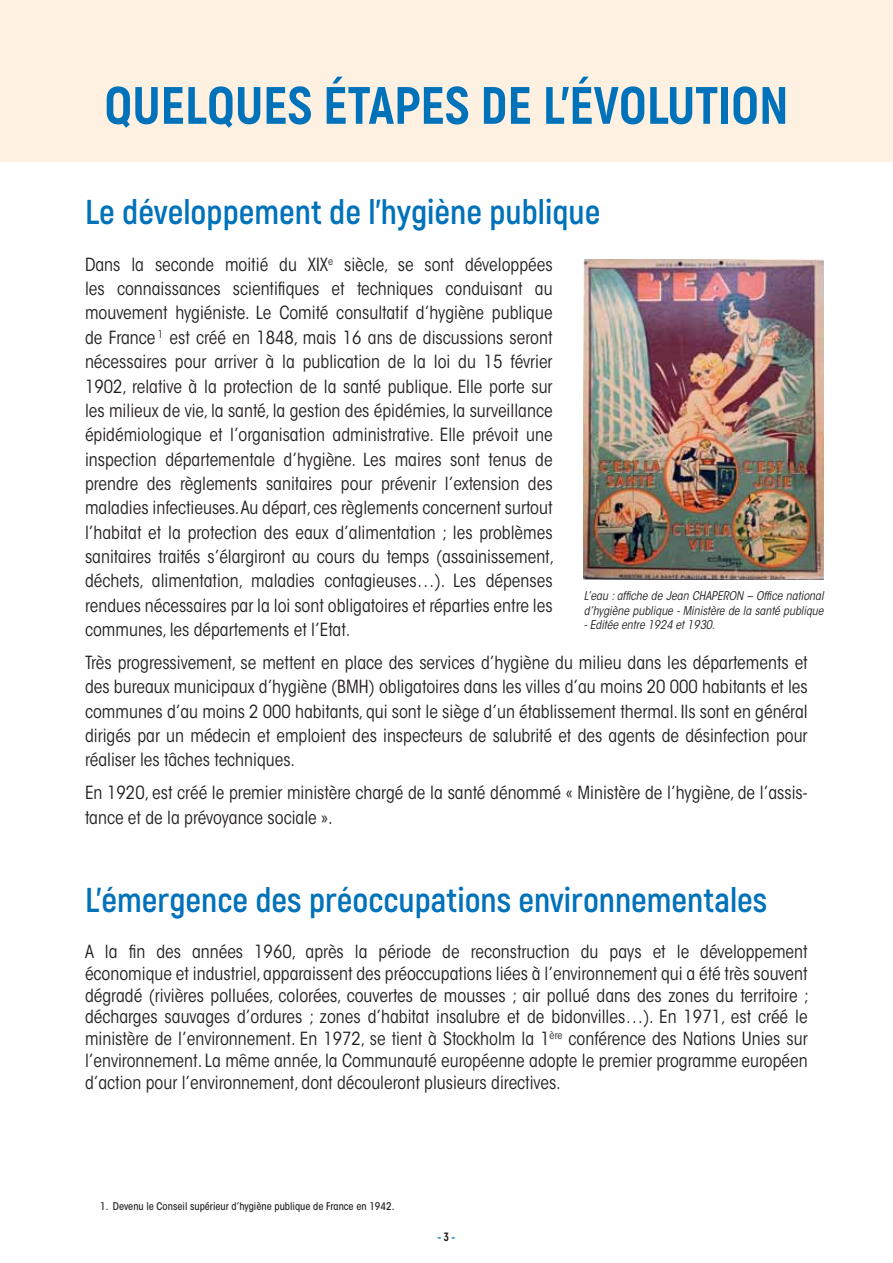
<style>
.page{position:relative;width:893px;height:1263px;background:#fff}
.page>*{position:absolute;margin:0;border:0;box-sizing:border-box;transform-origin:0 0}
.t1{font:800 52.5px "Akrobat";color:#0072ba}
.t2{font:700 34.5px "Akrobat";color:#0072ba}
.t3{font:condensed 18px/24.3px "ITC Avant Garde Std";color:#231f20;text-align:justify}
.t4{font:italic condensed 12px/14.4px "ITC Avant Garde Std";color:#231f20}
.t5{font:800 12px "Akrobat";color:#0072ba}
.t6{font:500 condensed 10.5px "ITC Avant Garde Std";color:#231f20}
.s1{color:#231f20}
</style>
<div class="page">
<div style="left:0;top:0;width:893px;height:162px;background:#fff1e1"></div>
<img style="left:584px;top:260px;width:240px;height:319px">
<h1 class="t1" style="left:104px;top:83px;width:686px">QUELQUES ÉTAPES DE L’ÉVOLUTION</h1>
<h2 class="t2" style="left:85px;top:197px;width:517px">Le développement de l’hygiène publique</h2>
<p class="t3" style="left:85px;top:253px;width:471px">Dans la seconde moitié du XIX<sup>e</sup> siècle, se sont développées les connaissances scientifiques et techniques conduisant au mouvement hygiéniste. Le Comité consultatif d’hygiène publique de France <sup>1</sup> est créé en 1848, mais 16 ans de discussions seront nécessaires pour arriver à la publication de la loi du 15 février 1902, relative à la protection de la santé publique. Elle porte sur les milieux de vie, la santé, la gestion des épidémies, la surveillance épidémiologique et l’organisation administrative. Elle prévoit une inspection départementale d’hygiène. Les maires sont tenus de prendre des règlements sanitaires pour prévenir l’extension des maladies infectieuses. Au départ, ces règlements concernent surtout l’habitat et la protection des eaux d’alimentation ; les problèmes sanitaires traités s’élargiront au cours du temps (assainissement, déchets, alimentation, maladies contagieuses…). Les dépenses rendues nécessaires par la loi sont obligatoires et réparties entre les communes, les départements et l’Etat.</p>
<p class="t3" style="left:85px;top:651px;width:724px">Très progressivement, se mettent en place des services d’hygiène du milieu dans les départements et des bureaux municipaux d’hygiène (BMH) obligatoires dans les villes d’au moins 20 000 habitants et les communes d’au moins 2 000 habitants, qui sont le siège d’un établissement thermal. Ils sont en général dirigés par un médecin et emploient des inspecteurs de salubrité et des agents de désinfection pour réaliser les tâches techniques.</p>
<p class="t3" style="left:85px;top:782px;width:724px">En 1920, est créé le premier ministère chargé de la santé dénommé « Ministère de l’hygiène, de l’assis&shy;tance et de la prévoyance sociale ».</p>
<p class="t4" style="left:584px;top:589px;width:241px">L’eau : affiche de Jean CHAPERON – Office national d’hygiène publique - Ministère de la santé publique</p>
<p class="t4" style="left:584px;top:618px;width:133px">- Editée entre 1924 et 1930.</p>
<h2 class="t2" style="left:85px;top:886px;width:684px">L’émergence des préoccupations environnementales</h2>
<p class="t3" style="left:85px;top:942px;width:725px;line-height:21.8px">A la fin des années 1960, après la période de reconstruction du pays et le développement économique et industriel, apparaissent des préoccupations liées à l’environnement qui a été très souvent dégradé (rivières polluées, colorées, couvertes de mousses ; air pollué dans des zones du territoire ; décharges sauvages d’ordures ; zones d’habitat insalubre et de bidonvilles…). En 1971, est créé le ministère de l’environnement. En 1972, se tient à Stockholm la 1<sup>ère</sup> conférence des Nations Unies sur l’environnement. La même année, la Communauté européenne adopte le premier programme européen d’action pour l’environnement, dont découleront plusieurs directives.</p>
<p class="t6" style="left:100px;top:1202px;width:296px">1. Devenu le Conseil supérieur d’hygiène publique de France en 1942.</p>
<p class="t5" style="left:437px;top:1232px;width:19px">- <span class="s1">3</span> -</p>
</div>
